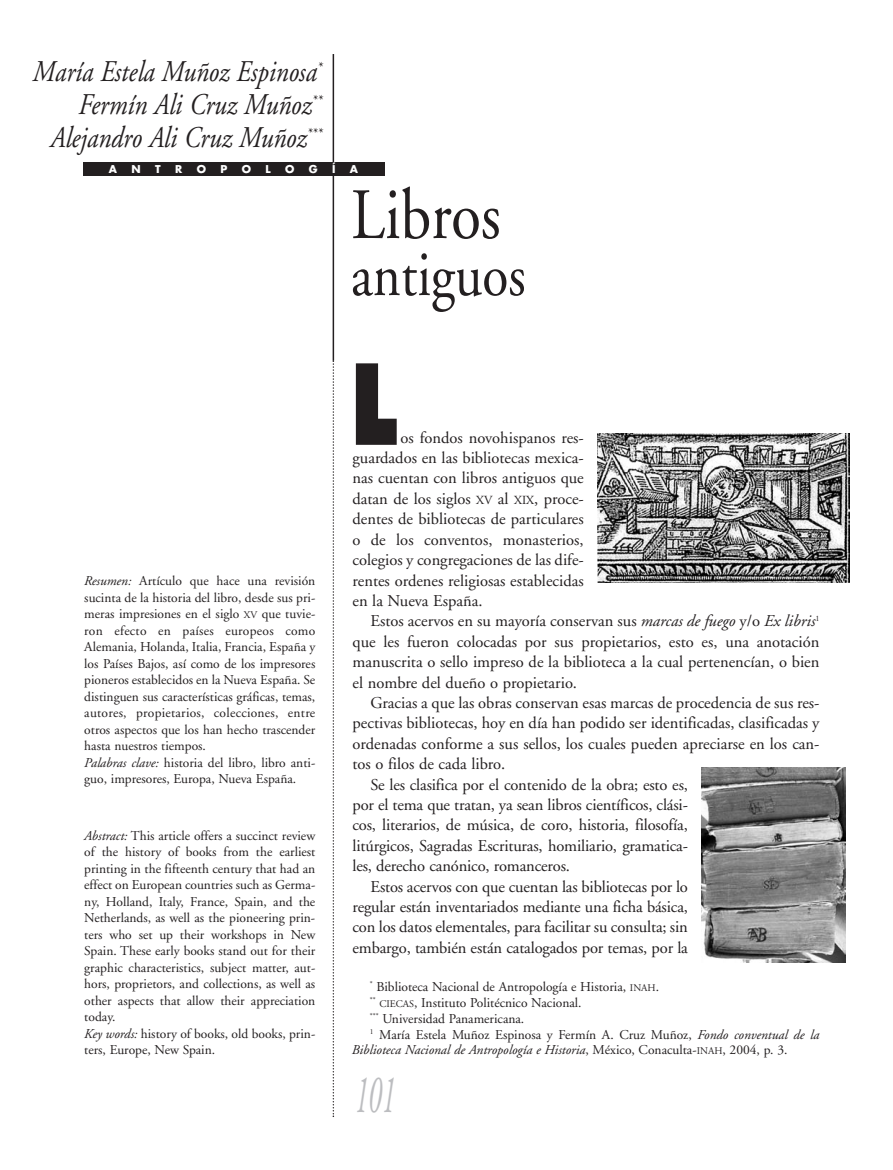
<style>
.page{position:relative;width:893px;height:1170px;background:#fff}
.page>*{position:absolute;margin:0;border:0;box-sizing:border-box;transform-origin:0 0}
.t1{font:800 108px "Futura";color:#231f20;scale:.75 1}
.t2{font:72px "Adobe Garamond";color:#231f20;scale:.85 1}
.t3{font:63px "Adobe Garamond";color:#231f20;scale:.85 1}
.t4{font:italic 54px "Adobe Garamond";color:#bcbdc0;scale:.5 1}
.t5{font:italic 30px/33px "Adobe Garamond";color:#231f20;text-align:right;scale:.85 1}
.t6{font:16.5px/20.4px "Adobe Garamond";letter-spacing:-.01em;color:#231f20;text-align:justify}
.t7{font:13.5px/16.5px "Adobe Garamond";color:#231f20}
.t8{font:italic 13.5px "Adobe Garamond";color:#231f20}
.t9{font:700 10.5px "Futura";color:#fff}
.t10{font:7.5px "Adobe Garamond";color:#231f20}
.s1{font-style:italic}
.s2{font-size:10.2px}
.s3{font-size:12.3px}
.s4{font-style:normal}
.s5{font-style:normal;font-size:10.2px}
</style>
<div class="page">
<hr style="left:333px;top:54px;width:1px;height:306px;background:#231f20">
<svg style="left:333px;top:360px;width:1px;height:756px"></svg>
<div style="left:83px;top:162px;width:301px;height:14px;background:#231f20"></div>
<img style="left:597px;top:433px;width:252px;height:150px">
<img style="left:701px;top:767px;width:144px;height:195px">
<h3 class="t5" style="left:33px;top:58px;width:342px">María Estela Muñoz Espinosa<sup>*<br></sup>Fermín Ali Cruz Muñoz<sup>**<br></sup>Alejandro Ali Cruz Muñoz<sup>***</sup></h3>
<p class="t9" style="left:109px;top:164px;width:10px">A</p>
<p class="t9" style="left:132px;top:164px;width:11px">N</p>
<p class="t9" style="left:155px;top:164px;width:7px">T</p>
<p class="t9" style="left:175px;top:164px;width:9px">R</p>
<p class="t9" style="left:197px;top:164px;width:11px">O</p>
<p class="t9" style="left:220px;top:164px;width:8px">P</p>
<p class="t9" style="left:242px;top:164px;width:11px">O</p>
<p class="t9" style="left:266px;top:164px;width:7px">L</p>
<p class="t9" style="left:285px;top:164px;width:11px">O</p>
<p class="t9" style="left:309px;top:164px;width:10px">G</p>
<p class="t9" style="left:332px;top:164px;width:5px">Í</p>
<p class="t9" style="left:350px;top:164px;width:10px">A</p>
<p class="t7" style="left:84px;top:573px;width:233px"><span class="s1">Resumen:</span> Artículo que hace una revisión sucinta de la historia del libro, desde sus pri&shy;meras impresiones en el siglo <span class="s2">XV</span> que tuvie&shy;ron efecto en países europeos como Alemania, Holanda, Italia, Francia, España y los Países Bajos, así como de los impresores pioneros establecidos en la Nueva España. Se distinguen sus características gráficas, temas, autores, propietarios, colecciones, entre otros aspectos que los han hecho trascender hasta nuestros tiempos.<br><span class="s1">Palabras clave:</span> historia del libro, libro anti&shy;guo, impresores, Europa, Nueva España.</p>
<p class="t7" style="left:84px;top:828px;width:233px"><span class="s1">Abstract:</span> This article offers a succinct review of the history of books from the earliest printing in the fifteenth century that had an effect on European countries such as Germa&shy;ny, Holland, Italy, France, Spain, and the Netherlands, as well as the pioneering prin&shy;ters who set up their workshops in New Spain. These early books stand out for their graphic characteristics, subject matter, aut&shy;hors, proprietors, and collections, as well as other aspects that allow their appreciation today.<br><span class="s1">Key words:</span> history of books, old books, prin&shy;ters, Europe, New Spain.</p>
<h2 class="t2" style="left:351px;top:186px;width:178px">Libros</h2>
<h3 class="t3" style="left:351px;top:250px;width:207px">antiguos</h3>
<h1 class="t1" style="left:351px;top:357px;width:64px">L</h1>
<p class="t6" style="left:352px;top:428px;width:233px;text-indent:48px">os fondos novohispanos res&shy;guardados en las bibliotecas mexica&shy;nas cuentan con libros antiguos que datan de los siglos <span class="s3">XV</span> al <span class="s3">XIX</span>, proce&shy;dentes de bibliotecas de particulares o de los conventos, monasterios, colegios y congregaciones de las dife&shy;rentes ordenes religiosas establecidas en la Nueva España.</p>
<p class="t6" style="left:352px;top:612px;width:468px;text-indent:18px">Estos acervos en su mayoría conservan sus <span class="s1">marcas de fuego</span> y/o <span class="s1">Ex libris</span><sup>1 </sup>que les fueron colocadas por sus propietarios, esto es, una anotación manuscrita o sello impreso de la biblioteca a la cual pertenencían, o bien el nombre del dueño o propietario.</p>
<p class="t6" style="left:371px;top:694px;width:450px">Gracias a que las obras conservan esas marcas de procedencia de sus res-</p>
<p class="t6" style="left:352px;top:714px;width:468px">pectivas bibliotecas, hoy en día han podido ser identificadas, clasificadas y</p>
<p class="t6" style="left:352px;top:734px;width:468px">ordenadas conforme a sus sellos, los cuales pueden apreciarse en los can-</p>
<p class="t6" style="left:352px;top:755px;width:154px">tos o filos de cada libro.</p>
<p class="t6" style="left:371px;top:775px;width:319px">Se les clasifica por el contenido de la obra; esto es,</p>
<p class="t6" style="left:352px;top:796px;width:337px">por el tema que tratan, ya sean libros científicos, clási-</p>
<p class="t6" style="left:352px;top:816px;width:337px">cos, literarios, de música, de coro, historia, filosofía,</p>
<p class="t6" style="left:352px;top:836px;width:337px">litúrgicos, Sagradas Escrituras, homiliario, gramatica-</p>
<p class="t6" style="left:352px;top:857px;width:219px">les, derecho canónico, romanceros.</p>
<p class="t6" style="left:371px;top:877px;width:319px">Estos acervos con que cuentan las bibliotecas por lo</p>
<p class="t6" style="left:352px;top:898px;width:337px">regular están inventariados mediante una ficha básica,</p>
<p class="t6" style="left:352px;top:918px;width:337px">con los datos elementales, para facilitar su consulta; sin</p>
<p class="t6" style="left:352px;top:938px;width:337px">embargo, también están catalogados por temas, por la</p>
<p class="t7" style="left:370px;top:979px;width:291px"><sup>*</sup> Biblioteca Nacional de Antropología e Historia, <span class="s2">INAH</span>.</p>
<p class="t10" style="left:370px;top:996px;width:7px">**</p>
<p class="t7" style="left:379px;top:995px;width:204px"><span class="s2">CIECAS</span>, Instituto Politécnico Nacional.</p>
<p class="t7" style="left:370px;top:1011px;width:156px"><sup>***</sup> Universidad Panamericana.</p>
<p class="t7" style="left:370px;top:1027px;width:451px"><sup>1</sup> María Estela Muñoz Espinosa y Fermín A. Cruz Muñoz, <span class="s1">Fondo conventual de la</span></p>
<p class="t8" style="left:352px;top:1044px;width:437px">Biblioteca Nacional de Antropología e Historia<span class="s4">, México, Conaculta-</span><span class="s5">INAH</span><span class="s4">, 2004, p. 3.</span></p>
<h3 class="t4" style="left:355px;top:1073px;width:82px">101</h3>
</div>
